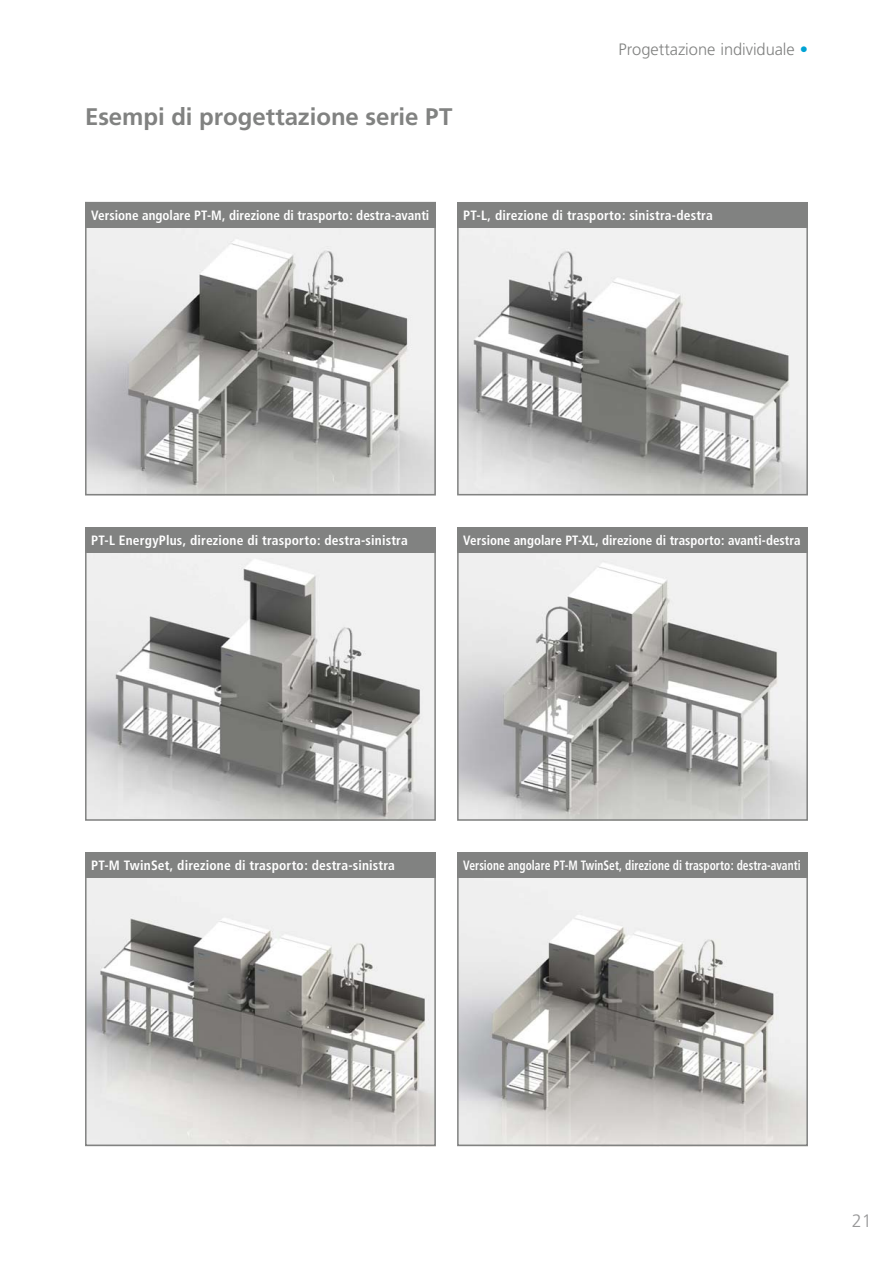
<style>
.page{position:relative;width:893px;height:1263px;background:#fff}
.page>*{position:absolute;margin:0;border:0;box-sizing:border-box;transform-origin:0 0}
.t1{font:700 24px "Frutiger";color:#818281}
.t2{font:300 18px "Frutiger";color:#989899}
.t3{font:300 16.5px "Frutiger";letter-spacing:-.005em;color:#818281}
.t4{font:700 condensed 13.5px "Frutiger";letter-spacing:.005em;color:#fff}
.t5{font:700 condensed 13.5px "Frutiger";letter-spacing:.005em;color:#fff;scale:.85 1}
.t6{font:700 condensed 13.5px "Frutiger";letter-spacing:.005em;color:#fff;scale:.96 1}
.s1{color:#00a3d4}
</style>
<div class="page">
<img style="left:88px;top:878px;width:345px;height:265px">
<img style="left:460px;top:878px;width:345px;height:265px">
<img style="left:88px;top:553px;width:345px;height:265px">
<img style="left:460px;top:553px;width:345px;height:265px">
<img style="left:88px;top:227px;width:345px;height:265px">
<img style="left:460px;top:227px;width:345px;height:265px">
<div style="left:85px;top:202px;width:351px;height:293px;border:2px solid #818281"></div>
<div style="left:85px;top:527px;width:351px;height:294px;border:2px solid #818281"></div>
<div style="left:85px;top:853px;width:351px;height:293px;border:2px solid #818281"></div>
<div style="left:457px;top:202px;width:351px;height:293px;border:2px solid #818281"></div>
<div style="left:457px;top:527px;width:351px;height:294px;border:2px solid #818281"></div>
<div style="left:457px;top:853px;width:351px;height:293px;border:2px solid #818281"></div>
<div style="left:85px;top:202px;width:351px;height:25px;background:#818281"></div>
<div style="left:85px;top:527px;width:351px;height:26px;background:#818281"></div>
<div style="left:85px;top:853px;width:351px;height:25px;background:#818281"></div>
<div style="left:457px;top:202px;width:351px;height:25px;background:#818281"></div>
<div style="left:457px;top:527px;width:351px;height:26px;background:#818281"></div>
<div style="left:457px;top:853px;width:351px;height:25px;background:#818281"></div>
<h1 class="t1" style="left:85px;top:107px;width:369px">Esempi di progettazione serie PT</h1>
<p class="t3" style="left:619px;top:43px;width:191px">Progettazione individuale <span class="s1">•</span></p>
<p class="t4" style="left:91px;top:210px;width:340px">Versione angolare PT-M, direzione di trasporto: destra-avanti</p>
<p class="t4" style="left:463px;top:210px;width:251px">PT-L, direzione di trasporto: sinistra-destra</p>
<p class="t4" style="left:91px;top:535px;width:318px">PT-L EnergyPlus, direzione di trasporto: destra-sinistra</p>
<p class="t6" style="left:463px;top:535px;width:353px">Versione angolare PT-XL, direzione di trasporto: avanti-destra</p>
<p class="t4" style="left:91px;top:860px;width:305px">PT-M TwinSet, direzione di trasporto: destra-sinistra</p>
<p class="t5" style="left:463px;top:860px;width:399px">Versione angolare PT-M TwinSet, direzione di trasporto: destra-avanti</p>
<h2 class="t2" style="left:852px;top:1213px;width:22px">21</h2>
</div>
